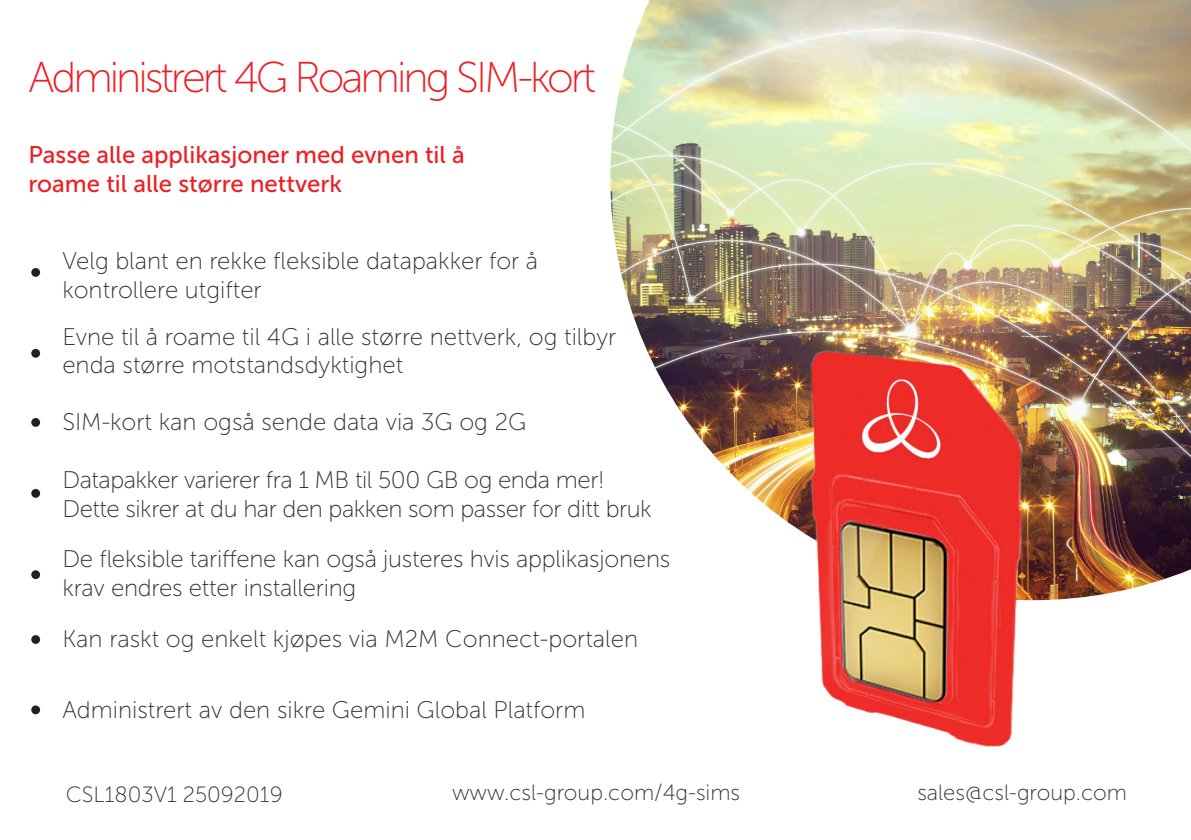
<style>
.page{position:relative;width:1191px;height:840px;background:#fff}
.page>*{position:absolute;margin:0;border:0;box-sizing:border-box;transform-origin:0 0}
.t1{font:43px "Museo Sans 100";letter-spacing:-.07em;color:#ee1d23}
.t2{font:24px/28.8px "Museo Sans 100";color:#312f30}
.t3{font:24px "Museo Sans 100";letter-spacing:-.02em;color:#312f30}
.t4{font:24px/28.8px "Museo Sans 500";color:#ee1d23}
.t5{font:22px "Museo Sans 100";color:#312f30}
</style>
<div class="page">
<img style="left:610px;top:0;width:581px;height:592px">
<div style="left:31px;top:268px;width:9px;height:9px;background:#231f20;border-radius:50%"></div>
<div style="left:31px;top:418px;width:9px;height:8px;background:#231f20;border-radius:50%"></div>
<div style="left:31px;top:348px;width:9px;height:9px;background:#231f20;border-radius:50%"></div>
<div style="left:31px;top:488px;width:9px;height:9px;background:#231f20;border-radius:50%"></div>
<div style="left:31px;top:570px;width:9px;height:8px;background:#231f20;border-radius:50%"></div>
<svg style="left:31px;top:634px;width:9px;height:9px"></svg>
<div style="left:31px;top:705px;width:9px;height:8px;background:#231f20;border-radius:50%"></div>
<img style="left:807px;top:330px;width:312px;height:417px">
<p class="t1" style="left:28px;top:54px;width:569px">Administrert 4G Roaming SIM-kort</p>
<p class="t4" style="left:28px;top:140px;width:438px">Passe alle applikasjoner med evnen til å roame til alle større nettverk</p>
<p class="t2" style="left:62px;top:246px;width:477px">Velg blant en rekke fleksible datapakker for å kontrollere utgifter</p>
<p class="t2" style="left:62px;top:322px;width:555px">Evne til å roame til 4G i alle større nettverk, og tilbyr enda større motstandsdyktighet</p>
<p class="t2" style="left:62px;top:407px;width:465px">SIM-kort kan også sende data via 3G og 2G</p>
<p class="t3" style="left:62px;top:467px;width:544px">Datapakker varierer fra 1 MB til 500 GB og enda mer!</p>
<p class="t3" style="left:62px;top:496px;width:591px">Dette sikrer at du har den pakken som passer for ditt bruk</p>
<p class="t2" style="left:62px;top:544px;width:609px">De fleksible tariffene kan også justeres hvis applikasjonens krav endres etter installering</p>
<p class="t2" style="left:62px;top:624px;width:577px">Kan raskt og enkelt kjøpes via M2M Connect-portalen</p>
<p class="t2" style="left:62px;top:694px;width:524px">Administrert av den sikre Gemini Global Platform</p>
<p class="t5" style="left:66px;top:782px;width:218px">CSL1803V1 25092019</p>
<p class="t5" style="left:452px;top:780px;width:290px">www.csl-group.com/4g-sims</p>
<p class="t5" style="left:917px;top:780px;width:211px">sales@csl-group.com</p>
</div>
